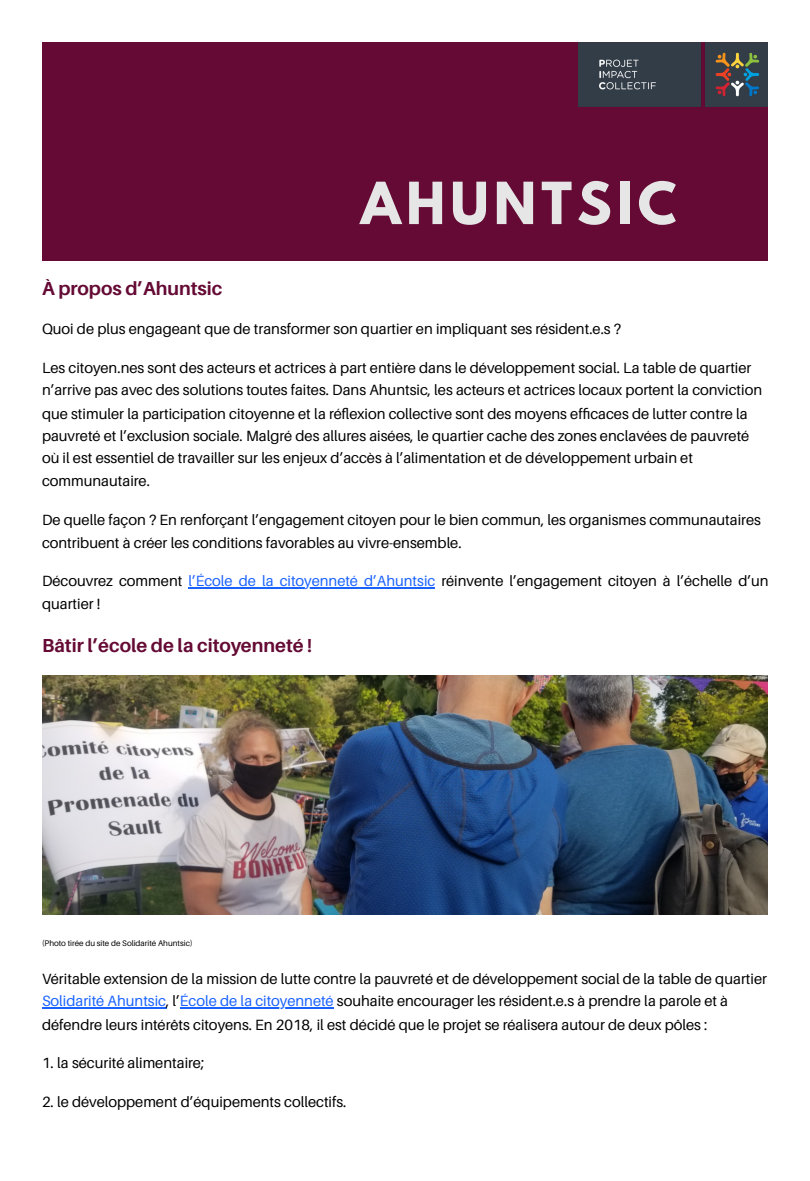
<style>
.page{position:relative;width:810px;height:1181px;background:#fff}
.page>*{position:absolute;margin:0;border:0;box-sizing:border-box;transform-origin:0 0}
.t1{font:700 51.45px "League Spartan";letter-spacing:.1em;color:#e6e6e6}
.t2{font:700 18.9px "Aileron";color:#640a34}
.t3{font:14.85px/22.6px "Aileron";color:#000}
.t4{font:8.1px "Aileron";color:#000}
.s1{color:#1a62ff}
</style>
<div class="page">
<hr style="left:188px;top:587px;width:247px;height:1px;background:#1a62ff">
<hr style="left:42px;top:1007px;width:124px;height:1px;background:#1a62ff">
<hr style="left:180px;top:1007px;width:154px;height:1px;background:#1a62ff">
<div style="left:42px;top:42px;width:726px;height:218px;background:#640a34"></div>
<img style="left:578px;top:42px;width:190px;height:65px">
<img style="left:42px;top:675px;width:726px;height:239px">
<p class="t1" style="left:361px;top:178px;width:317px">AHUNTSIC</p>
<h1 class="t2" style="left:42px;top:277px;width:182px">À propos d’Ahuntsic</h1>
<p class="t3" style="left:42px;top:317px;width:581px">Quoi de plus engageant que de transformer son quartier en impliquant ses résident.e.s ?</p>
<p class="t3" style="left:42px;top:356px;width:722px">Les citoyen.nes sont des acteurs et actrices à part entière dans le développement social. La table de quartier n’arrive pas avec des solutions toutes faites. Dans Ahuntsic, les acteurs et actrices locaux portent la conviction que stimuler la participation citoyenne et la réflexion collective sont des moyens efficaces de lutter contre la pauvreté et l’exclusion sociale. Malgré des allures aisées, le quartier cache des zones enclavées de pauvreté où il est essentiel de travailler sur les enjeux d’accès à l’alimentation et de développement urbain et communautaire.</p>
<p class="t3" style="left:42px;top:507px;width:720px;line-height:23.2px">De quelle façon ? En renforçant l’engagement citoyen pour le bien commun, les organismes communautaires contribuent à créer les conditions favorables au vivre-ensemble.</p>
<p class="t3" style="left:42px;top:569px;width:728px;line-height:22.2px">Découvrez comment <span class="s1">l’École de la citoyenneté d’Ahuntsic</span> réinvente l’engagement citoyen à l’échelle d’un quartier !</p>
<h1 class="t2" style="left:42px;top:633px;width:272px">Bâtir l’école de la citoyenneté !</h1>
<p class="t4" style="left:42px;top:937px;width:152px">(Photo tirée du site de Solidarité Ahuntsic)</p>
<p class="t3" style="left:42px;top:967px;width:727px">Véritable extension de la mission de lutte contre la pauvreté et de développement social de la table de quartier<br><span class="s1">Solidarité Ahuntsic</span>, l’<span class="s1">École de la citoyenneté</span> souhaite encourager les résident.e.s à prendre la parole et à défendre leurs intérêts citoyens. En 2018, il est décidé que le projet se réalisera autour de deux pôles :</p>
<p class="t3" style="left:42px;top:1051px;width:164px">1. la sécurité alimentaire;</p>
<p class="t3" style="left:42px;top:1090px;width:306px">2. le développement d’équipements collectifs.</p>
</div>
